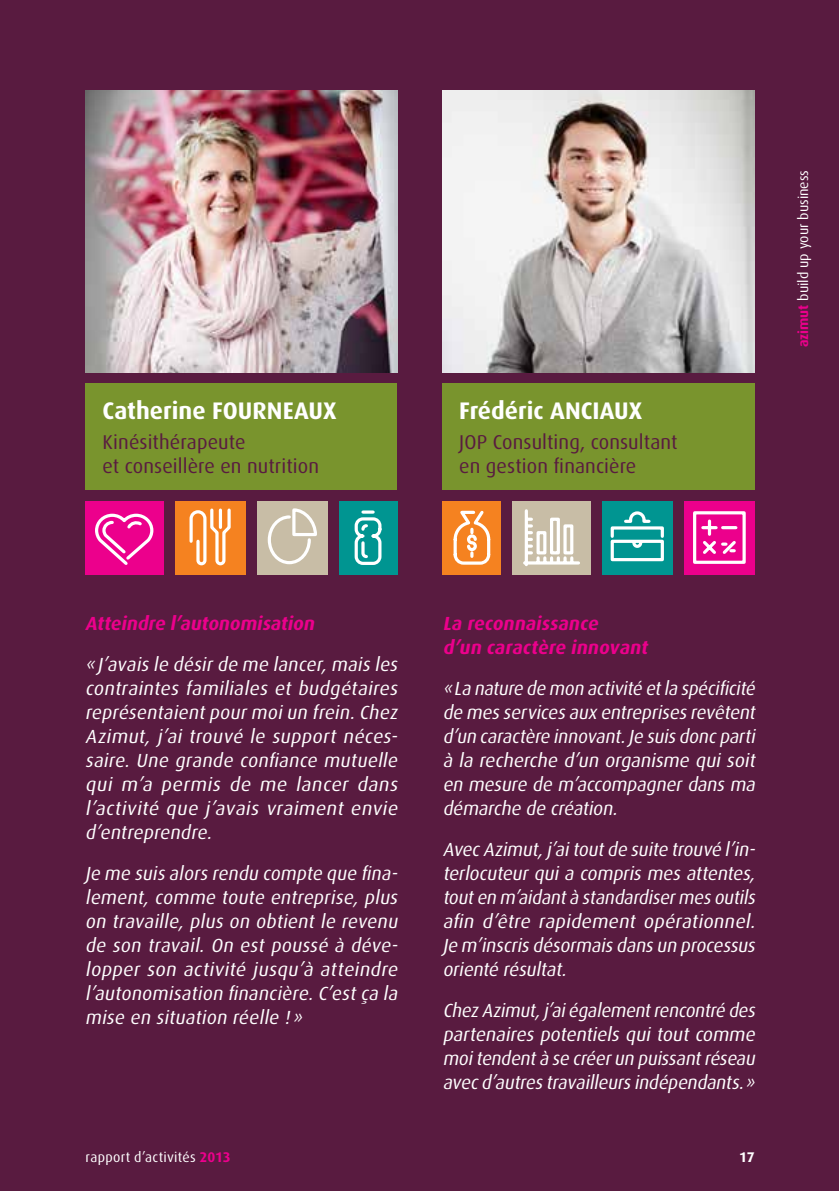
<style>
.page{position:relative;width:840px;height:1191px;background:#fff}
.page>*{position:absolute;margin:0;border:0;box-sizing:border-box;transform-origin:0 0}
.t1{font:700 24px "Dax";color:#fff}
.t2{font:20px/24px "Dax";letter-spacing:.005em;color:#591b40}
.t3{font:italic 19px/24px "Dax";letter-spacing:.005em;color:#fff;text-align:justify}
.t4{font:italic 700 19px/24px "Dax";color:#ec008c}
.t5{font:14px "Dax";color:#fff}
.t6{font:14px "Dax";letter-spacing:.02em;color:#fff}
.t7{font:700 14px "Dax";color:#fff}
.s1{font-weight:700;color:#ec008c}
</style>
<div class="page">
<div style="left:0;top:1px;width:838px;height:1190px;background:#591b40"></div>
<img style="left:442px;top:91px;width:312px;height:281px">
<img style="left:85px;top:91px;width:312px;height:281px">
<div style="left:86px;top:383px;width:311px;height:106px;background:#79942d"></div>
<div style="left:442px;top:383px;width:312px;height:106px;background:#79942d"></div>
<div style="left:442px;top:501px;width:59px;height:73px;background:#f58220"></div>
<svg style="left:453px;top:510px;width:38px;height:55px"></svg>
<div style="left:512px;top:501px;width:78px;height:73px;background:#c8bda6"></div>
<svg style="left:523px;top:509px;width:57px;height:58px"></svg>
<div style="left:85px;top:501px;width:78px;height:73px;background:#ec008c"></div>
<svg style="left:95px;top:513px;width:59px;height:52px"></svg>
<div style="left:257px;top:501px;width:70px;height:73px;background:#c8bda6"></div>
<svg style="left:267px;top:508px;width:50px;height:57px"></svg>
<div style="left:174px;top:501px;width:71px;height:73px;background:#f58220"></div>
<svg style="left:189px;top:508px;width:42px;height:58px"></svg>
<div style="left:338px;top:501px;width:59px;height:73px;background:#009591"></div>
<svg style="left:354px;top:510px;width:28px;height:55px"></svg>
<div style="left:683px;top:501px;width:71px;height:73px;background:#ec008c"></div>
<svg style="left:693px;top:511px;width:53px;height:53px"></svg>
<div style="left:601px;top:501px;width:71px;height:73px;background:#009591"></div>
<svg style="left:610px;top:511px;width:54px;height:51px"></svg>
<p class="t1" style="left:103px;top:397px;width:235px">Catherine FOURNEAUX</p>
<p class="t2" style="left:102px;top:430px;width:218px">Kinésithérapeute<br>et conseillère en nutrition</p>
<p class="t1" style="left:459px;top:397px;width:184px">Frédéric ANCIAUX</p>
<p class="t2" style="left:459px;top:430px;width:220px">JOP Consulting, consultant en gestion financière</p>
<p class="t5" style="left:795px;top:347px;width:179px;rotate:-90deg"><span class="s1">azimut</span> build up your business</p>
<p class="t4" style="left:85px;top:611px;width:234px">Atteindre l’autonomisation</p>
<p class="t3" style="left:85px;top:652px;width:317px">« J ’avais le désirde me lancer,mais les contraintes familiales et budgétaires représentaientpourmoiun frein.Chez Azimut, j ’ai trouvé le support néces&shy;saire. Une grande confiance mutuelle qui m’a permis de me lancer dans l’activité que j ’avais vraiment envie d’entreprendre.</p>
<p class="t3" style="left:85px;top:861px;width:317px">Je me suis alors rendu compte que fina&shy;lement, comme toute entreprise, plus on travaille, plus on obtient le revenu de son travail. On est poussé à déve&shy;lopper son activité jusqu’à atteindre l’autonomisation financière.C’estça la mise en situation réelle ! »</p>
<p class="t4" style="left:442px;top:611px;width:210px">La reconnaissance<br>d’un caractère innovant</p>
<p class="t3" style="left:442px;top:676px;width:317px">«La nature de mon activité etla spécificité de messervicesaux entreprisesrevêtent d’un caractère innovant.Je suisdoncparti à la recherche d’un organisme qui soit en mesure de m’accompagner dans ma démarche de création.</p>
<p class="t3" style="left:442px;top:837px;width:317px">Avec Azimut,j ’aitoutde suite trouvé l’in&shy;terlocuteur qui a compris mes attentes, touten m’aidantà standardisermesoutils afin d’être rapidement opérationnel.<br>Je m’inscrisdésormaisdansun processus orienté résultat.</p>
<p class="t3" style="left:442px;top:998px;width:317px">ChezAzimut,j ’aiégalementrencontré des partenaires potentiels qui tout comme moitendentà se créerun puissantréseau avecd’autrestravailleursindépendants.»</p>
<p class="t6" style="left:86px;top:1149px;width:147px">rapport d’activités <span class="s1">2013</span></p>
<p class="t7" style="left:738px;top:1149px;width:17px">17</p>
</div>
